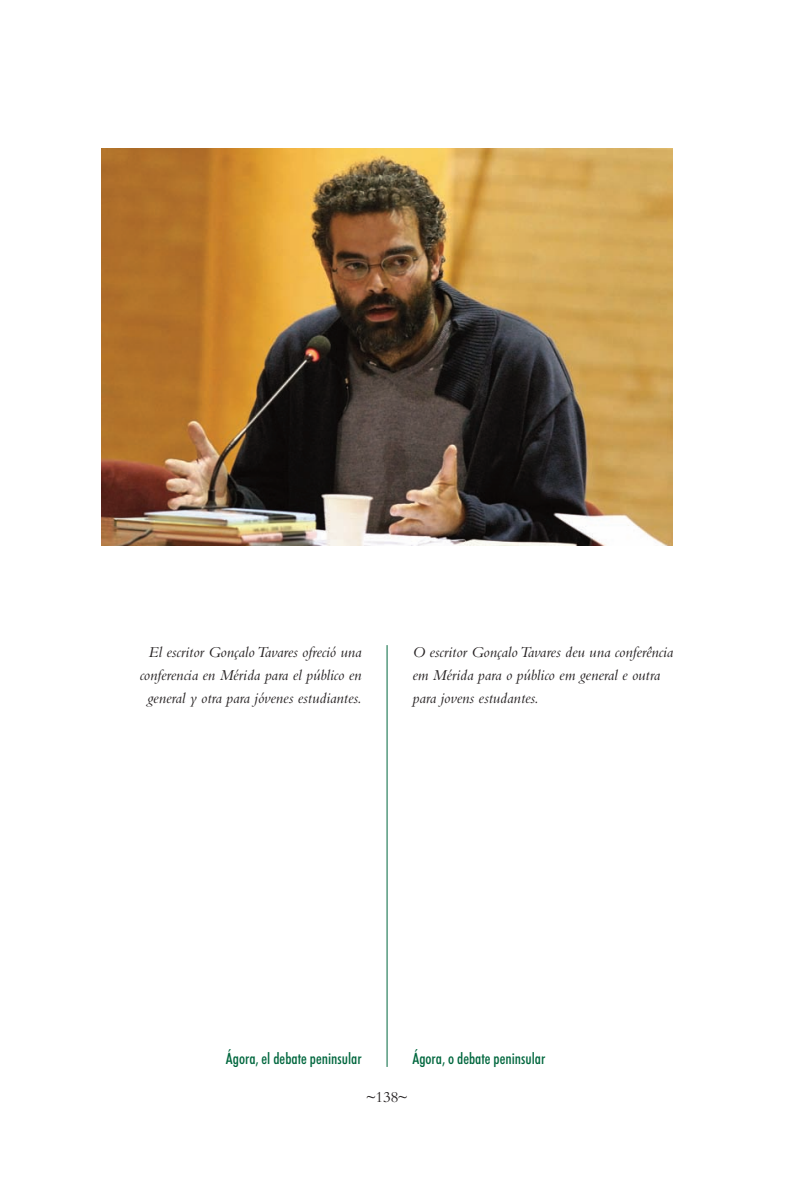
<style>
.page{position:relative;width:794px;height:1191px;background:#fff}
.page>*{position:absolute;margin:0;border:0;box-sizing:border-box;transform-origin:0 0}
.t1{font:italic 15.75px/23.1px "Bembo";color:#231f20}
.t2{font:500 condensed 15.75px "Futura BT";color:#00673e}
.t3{font:15.75px "Bembo";color:#231f20}
</style>
<div class="page">
<img style="left:102px;top:149px;width:570px;height:397px">
<hr style="left:387px;top:645px;width:1px;height:422px;background:#00673e">
<p class="t1" style="left:140px;top:639px;width:223px;text-align:center">El escritor GonçaloTavares ofreció una conferencia en Mérida para el público en general y otra para jóvenes estudiantes.</p>
<p class="t1" style="left:412px;top:639px;width:262px">O escritor GonçaloTavares deu una conferência em Mérida para o público em general e outra para jovens estudantes.</p>
<p class="t2" style="left:226px;top:1052px;width:137px">Ágora, el debate peninsular</p>
<p class="t2" style="left:412px;top:1052px;width:134px">Ágora, o debate peninsular</p>
<p class="t3" style="left:367px;top:1087px;width:42px">~138~</p>
</div>
